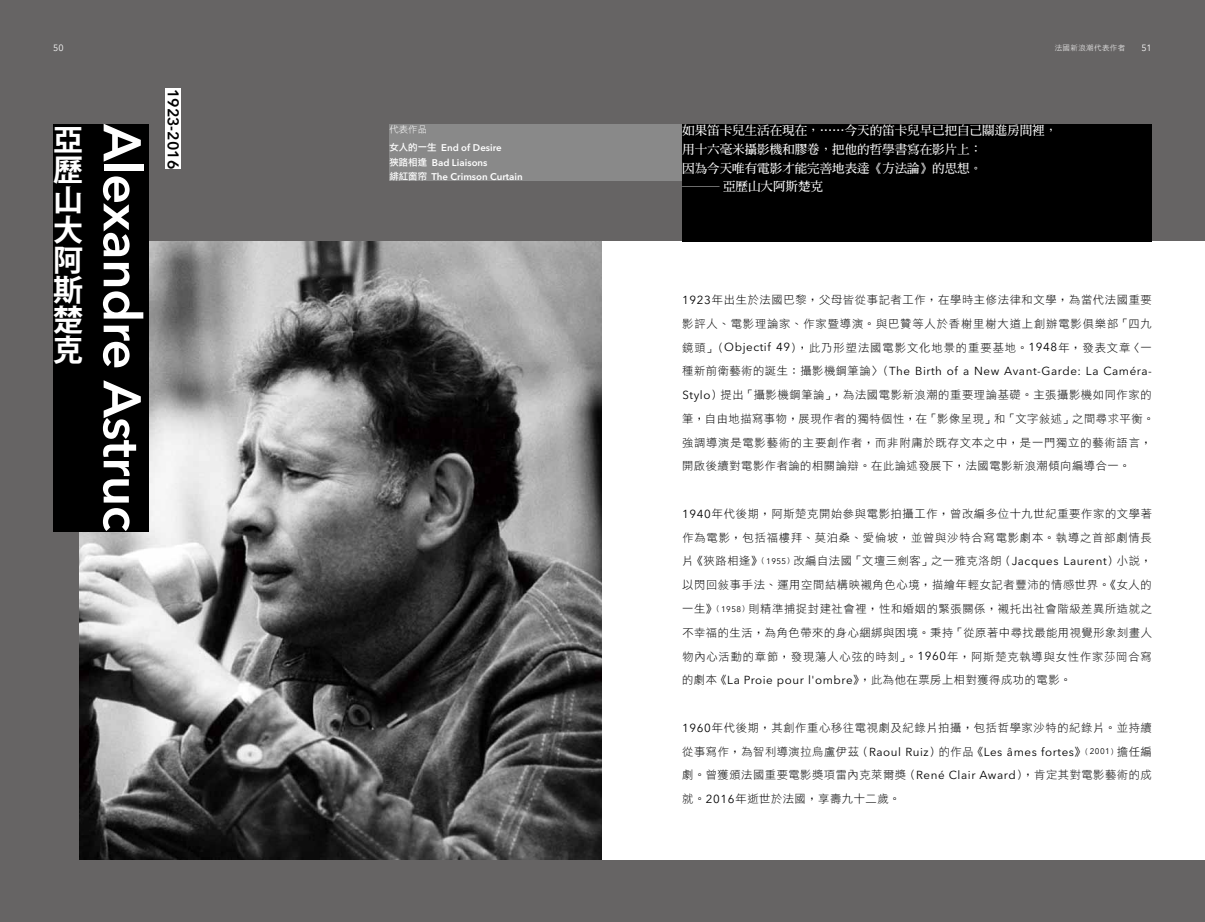
<style>
.page{position:relative;width:1205px;height:922px;background:#fff}
.page>*{position:absolute;margin:0;border:0;box-sizing:border-box;transform-origin:0 0}
.t1{font:600 52.5px "Avenir Next LT Pro";letter-spacing:-.01em;color:#fff}
.t2{font:700 30px/30px "Koz Go Pr 6 N";color:#fff;text-align:justify}
.t3{font:600 15.5px "Avenir Next LT Pro";color:#000}
.t4{font:12.5px/18.8px "DF Ming Bd HK BF";color:#fff}
.t5{font:11.62px "Avenir Next LT Pro";letter-spacing:.05em;color:#000}
.t6{font:11.25px/23.8px "DF Li Hei Lt WIN BF";letter-spacing:.055em;color:#000;text-align:justify}
.t7{font:600 9.62px/14.4px "Avenir Next LT Pro";color:#fff}
.t8{font:9.38px "DF Li Hei Lt WIN BF";color:#fff}
.t9{font:9px "Avenir Next LT Pro";color:#fff}
.t10{font:7.5px "DF Li Hei Lt WIN BF";letter-spacing:.05em;color:#fff}
.s1{font-family:"DF Li Hei Md WIN BF";font-weight:400;font-size:9.38px}
.s2{font-family:"Avenir Next LT Pro";font-size:11.62px}
.s3{font-family:"DF Li Hei Lt WIN BF";font-size:11.25px}
.s4{font-size:7.88px}
.s5{font-family:"Avenir Next LT Pro";font-size:8.12px}
</style>
<div class="page">
<div style="left:0;top:0;width:1205px;height:921px;background:#666464"></div>
<img style="left:80px;top:241px;width:522px;height:618px">
<div style="left:389px;top:124px;width:293px;height:57px;background:#898989"></div>
<div style="left:166px;top:89px;width:15px;height:80px;background:#fff"></div>
<div style="left:53px;top:124px;width:95px;height:407px;background:#000"></div>
<div style="left:602px;top:241px;width:603px;height:618px;background:#fff"></div>
<div style="left:682px;top:124px;width:470px;height:117px;background:#000"></div>
<p class="t9" style="left:53px;top:42px;width:12px">50</p>
<p class="t10" style="left:1054px;top:44px;width:72px">法國新浪潮代表作者</p>
<p class="t9" style="left:1141px;top:42px;width:12px">51</p>
<h2 class="t2" style="left:53px;top:125px;width:31px">亞歷山大阿斯楚克</h2>
<h1 class="t1" style="left:154px;top:124px;width:408px;rotate:90deg">Alexandre Astruc</h1>
<h3 class="t3" style="left:182px;top:89px;width:82px;rotate:90deg">1923-2016</h3>
<p class="t8" style="left:389px;top:124px;width:39px">代表作品</p>
<p class="t7" style="left:389px;top:140px;width:135px"><span class="s1">女人的一生</span> End of Desire<br><span class="s1">狹路相逢</span> Bad Liaisons<br><span class="s1">緋紅窗帘</span> The Crimson Curtain</p>
<p class="t4" style="left:682px;top:121px;width:376px">如果笛卡兒生活在現在，……今天的笛卡兒早已把自己關進房間裡，用十六毫米攝影機和膠卷，把他的哲學書寫在影片上：<br>因為今天唯有電影才能完善地表達《方法論》的思想。<br>―亞歷山大阿斯楚克</p>
<p class="t6" style="left:682px;top:288px;width:471px"><span class="s2">1923</span>年出生於法國巴黎，父母皆從事記者工作，在學時主修法律和文學，為當代法國重要影評人、電影理論家、作家暨導演。與巴贊等人於香榭里榭大道上創辦電影俱樂部「四九鏡頭」（<span class="s2">Objectif 49</span>），此乃形塑法國電影文化地景的重要基地。<span class="s2">1948</span>年，發表文章〈一</p>
<p class="t5" style="left:682px;top:364px;width:471px"><span class="s3">種新前衛藝術的誕生：攝影機鋼筆論〉（</span>The Birth of a New Avant-Garde: La Caméra-</p>
<p class="t6" style="left:682px;top:383px;width:474px;text-align:left"><span class="s2">Stylo</span>）提出「攝影機鋼筆論」，為法國電影新浪潮的重要理論基礎。主張攝影機如同作家的筆，自由地描寫事物，展現作者的獨特個性，在「影像呈現」和「文字敘述」之間尋求平衡。強調導演是電影藝術的主要創作者，而非附庸於既存文本之中，是一門獨立的藝術語言，開啟後續對電影作者論的相關論辯。在此論述發展下，法國電影新浪潮傾向編導合一。</p>
<p class="t6" style="left:682px;top:501px;width:471px"><span class="s2">1940</span>年代後期，阿斯楚克開始參與電影拍攝工作，曾改編多位十九世紀重要作家的文學著作為電影，包括福樓拜、莫泊桑、愛倫坡，並曾與沙特合寫電影劇本。執導之首部劇情長片《狹路相逢》<span class="s4">（</span><span class="s5">1955</span><span class="s4">）</span>改編自法國「文壇三劍客」之一雅克洛朗（<span class="s2">Jacques Laurent</span>）小說，以閃回敘事手法、運用空間結構映襯角色心境，描繪年輕女記者豐沛的情感世界。《女人的一生》<span class="s4">（</span><span class="s5">1958</span><span class="s4">）</span>則精準捕捉封建社會裡，性和婚姻的緊張關係，襯托出社會階級差異所造就之不幸福的生活，為角色帶來的身心綑綁與困境。秉持「從原著中尋找最能用視覺形象刻畫人物內心活動的章節，發現蕩人心弦的時刻」。<span class="s2">1960</span>年，阿斯楚克執導與女性作家莎岡合寫的劇本《<span class="s2">La Proie pour l'ombre</span>》，此為他在票房上相對獲得成功的電影。</p>
<p class="t6" style="left:682px;top:715px;width:471px"><span class="s2">1960</span>年代後期，其創作重心移往電視劇及紀錄片拍攝，包括哲學家沙特的紀錄片。並持續從事寫作，為智利導演拉烏盧伊茲（<span class="s2">Raoul Ruiz</span>）的作品《<span class="s2">Les âmes fortes</span>》<span class="s4">（</span><span class="s5">2001</span><span class="s4">）</span>擔任編劇。曾獲頒法國重要電影獎項雷內克萊爾獎（<span class="s2">René Clair Award</span>），肯定其對電影藝術的成就。<span class="s2">2016</span>年逝世於法國，享壽九十二歲。</p>
</div>
